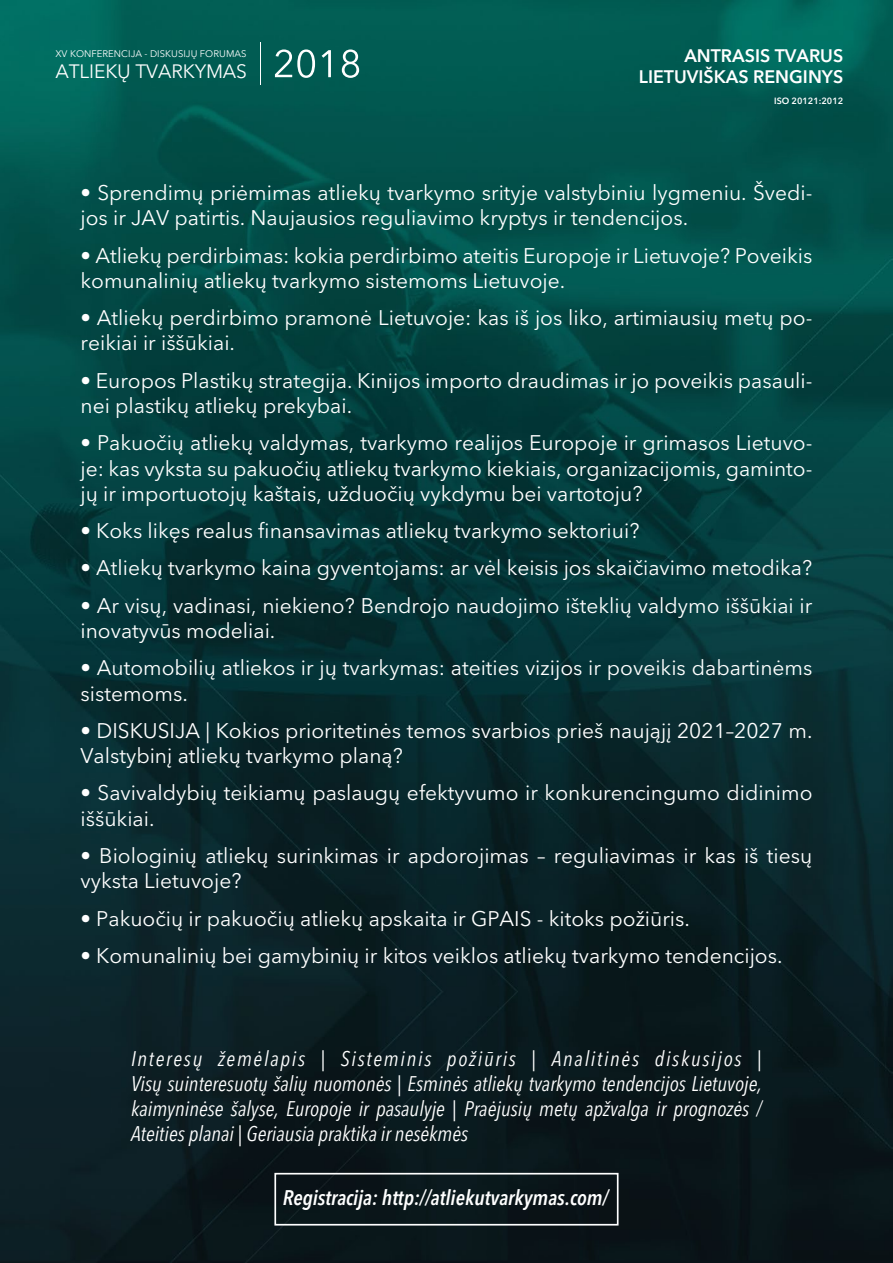
<style>
.page{position:relative;width:893px;height:1263px;background:#fff}
.page>*{position:absolute;margin:0;border:0;box-sizing:border-box;transform-origin:0 0}
.t1{font:21px/25.2px "Avenir Next LT Pro";color:#fff}
.t2{font:italic condensed 21px/25.2px "Avenir Next LT Pro";color:#fff;text-align:justify}
.t3{font:italic 600 condensed 21px "Avenir Next LT Pro";color:#fff}
.t4{font:19.2px "Avenir Next LT Pro";letter-spacing:-.01em;color:#fff}
.t5{font:600 18px/21.5px "Avenir Next LT Pro";color:#fff;text-align:right}
.t6{font:9.6px "Avenir Next LT Pro";letter-spacing:.005em;color:#fff}
.t7{font:600 9px "Avenir Next LT Pro";color:#fff}
</style>
<div class="page">
<img style="left:0;top:0;width:893px;height:1263px">
<hr style="left:260px;top:43px;width:1px;height:42px;background:#fff">
<svg style="left:275px;top:49px;width:40px;height:29px"></svg>
<svg style="left:322px;top:50px;width:9px;height:27px"></svg>
<svg style="left:342px;top:49px;width:17px;height:29px"></svg>
<div style="left:274px;top:1173px;width:345px;height:52px;border:2px solid #fff"></div>
<p class="t6" style="left:55px;top:48px;width:193px">XV KONFERENCIJA - DISKUSIJŲ FORUMAS</p>
<p class="t4" style="left:56px;top:60px;width:193px">ATLIEKŲ TVARKYMAS</p>
<p class="t5" style="left:639px;top:45px;width:206px">ANTRASIS TVARUS<br>LIETUVIŠKAS RENGINYS</p>
<p class="t7" style="left:774px;top:95px;width:71px">ISO 20121:2012</p>
<p class="t1" style="left:81px;top:180px;width:733px">• Sprendimų priėmimas atliekų tvarkymo srityje valstybiniu lygmeniu. Švedi&shy;jos ir JAV patirtis. Naujausios reguliavimo kryptys ir tendencijos.</p>
<p class="t1" style="left:81px;top:243px;width:733px">• Atliekų perdirbimas: kokia perdirbimo ateitis Europoje ir Lietuvoje? Poveikis komunalinių atliekų tvarkymo sistemoms Lietuvoje.</p>
<p class="t1" style="left:81px;top:305px;width:733px">• Atliekų perdirbimo pramonė Lietuvoje: kas iš jos liko, artimiausių metų po&shy;reikiai ir iššūkiai.</p>
<p class="t1" style="left:81px;top:368px;width:733px">• Europos Plastikų strategija. Kinijos importo draudimas ir jo poveikis pasauli&shy;nei plastikų atliekų prekybai.</p>
<p class="t1" style="left:81px;top:430px;width:733px;text-align:justify">• Pakuočių atliekų valdymas, tvarkymo realijos Europoje ir grimasos Lietuvo&shy;je: kas vyksta su pakuočių atliekų tvarkymo kiekiais, organizacijomis, gaminto&shy;jų ir importuotojų kaštais, užduočių vykdymu bei vartotoju?</p>
<p class="t1" style="left:81px;top:518px;width:560px">• Koks likęs realus finansavimas atliekų tvarkymo sektoriui?</p>
<p class="t1" style="left:81px;top:555px;width:733px">• Atliekų tvarkymo kaina gyventojams: ar vėl keisis jos skaičiavimo metodika?</p>
<p class="t1" style="left:81px;top:593px;width:733px">• Ar visų, vadinasi, niekieno? Bendrojo naudojimo išteklių valdymo iššūkiai ir inovatyvūs modeliai.</p>
<p class="t1" style="left:81px;top:655px;width:733px">• Automobilių atliekos ir jų tvarkymas: ateities vizijos ir poveikis dabartinėms sistemoms.</p>
<p class="t1" style="left:81px;top:718px;width:733px">• DISKUSIJA | Kokios prioritetinės temos svarbios prieš naująjį 2021–2027 m.<br>Valstybinį atliekų tvarkymo planą?</p>
<p class="t1" style="left:81px;top:780px;width:733px">• Savivaldybių teikiamų paslaugų efektyvumo ir konkurencingumo didinimo iššūkiai.</p>
<p class="t1" style="left:81px;top:843px;width:733px">• Biologinių atliekų surinkimas ir apdorojimas – reguliavimas ir kas iš tiesų vyksta Lietuvoje?</p>
<p class="t1" style="left:81px;top:905px;width:611px">• Pakuočių ir pakuočių atliekų apskaita ir GPAIS - kitoks požiūris.</p>
<p class="t1" style="left:81px;top:943px;width:704px">• Komunalinių bei gamybinių ir kitos veiklos atliekų tvarkymo tendencijos.</p>
<p class="t2" style="left:131px;top:1046px;width:632px">Interesų žemėlapis | Sisteminis požiūris | Analitinės diskusijos | Visų suinteresuotų šalių nuomonės | Esminės atliekų tvarkymo tendencijos Lietuvoje, kaimyninėse šalyse, Europoje ir pasaulyje | Praėjusių metų apžvalga ir prognozės / Ateities planai | Geriausia praktika ir nesėkmės</p>
<p class="t3" style="left:283px;top:1185px;width:327px">Registracija: http://atliekutvarkymas.com/</p>
</div>
